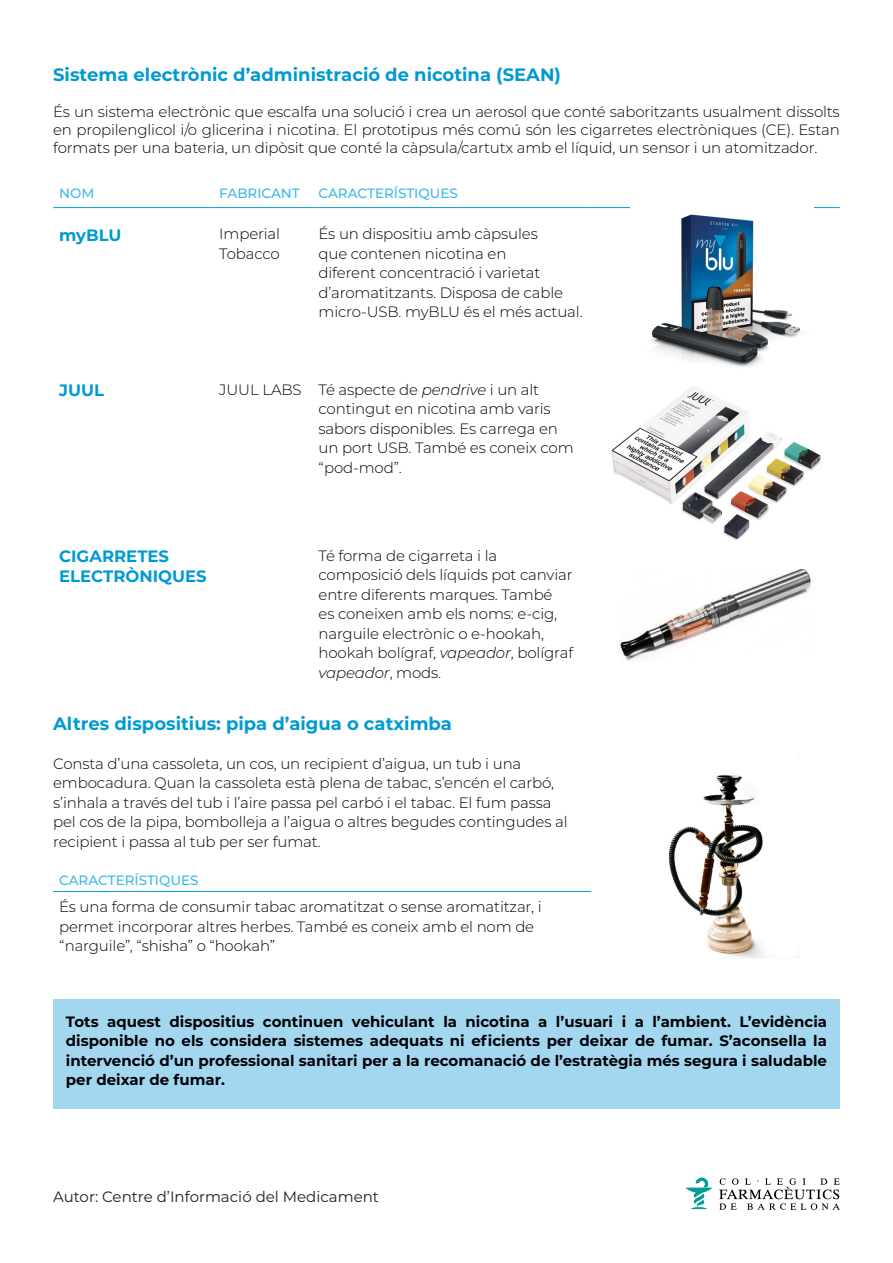
<style>
.page{position:relative;width:893px;height:1263px;background:#fff}
.page>*{position:absolute;margin:0;border:0;box-sizing:border-box;transform-origin:0 0}
.t1{font:700 18px "Montserrat";color:#009ad3}
.t2{font:700 16.5px "Montserrat";color:#009ad3}
.t3{font:300 15px/19.5px "Montserrat";letter-spacing:-.01em;color:#010206}
.t4{font:700 15px/19.5px "Montserrat";color:#010206;text-align:justify}
.t5{font:15px "Montserrat";color:#231f20}
.t6{font:500 13.5px "Montserrat";color:#3cb9e3}
.s1{font-style:italic}
</style>
<div class="page">
<hr style="left:53px;top:207px;width:160px;height:1px;background:#009ad3">
<hr style="left:213px;top:207px;width:100px;height:1px;background:#009ad3">
<hr style="left:313px;top:207px;width:276px;height:1px;background:#009ad3">
<hr style="left:589px;top:207px;width:251px;height:1px;background:#009ad3">
<img style="left:651px;top:214px;width:149px;height:153px">
<img style="left:611px;top:386px;width:210px;height:154px">
<img style="left:620px;top:570px;width:191px;height:91px">
<hr style="left:53px;top:891px;width:538px;height:1px;background:#009ad3">
<img style="left:668px;top:775px;width:95px;height:183px">
<svg style="left:719px;top:1178px;width:121px;height:32px"></svg>
<svg style="left:686px;top:1178px;width:27px;height:31px"></svg>
<div style="left:53px;top:999px;width:787px;height:110px;background:#a3d7ef"></div>
<p class="t1" style="left:53px;top:62px;width:509px">Sistema electrònic d’administració de nicotina (SEAN)</p>
<p class="t3" style="left:53px;top:102px;width:788px;line-height:18px;text-align:justify">És un sistema electrònic que escalfa una solució i crea un aerosol que conté saboritzants usualment dissolts en propilenglicol i/o glicerina i nicotina. El prototipus més comú són les cigarretes electròniques (CE). Estan formats per una bateria, un dipòsit que conté la càpsula/cartutx amb el líquid, un sensor i un atomitzador.</p>
<p class="t6" style="left:59px;top:183px;width:37px">NOM</p>
<p class="t6" style="left:219px;top:183px;width:82px">FABRICANT</p>
<p class="t6" style="left:319px;top:183px;width:141px">CARACTERÍSTIQUES</p>
<p class="t2" style="left:59px;top:223px;width:64px">myBLU</p>
<p class="t3" style="left:219px;top:224px;width:62px">Imperial<br>Tobacco</p>
<p class="t3" style="left:319px;top:224px;width:266px">És un dispositiu amb càpsules<br>que contenen nicotina en<br>diferent concentració i varietat d’aromatitzants. Disposa de cable micro-USB. myBLU és el més actual.</p>
<p class="t2" style="left:59px;top:378px;width:46px">JUUL</p>
<p class="t3" style="left:219px;top:379px;width:84px">JUUL LABS</p>
<p class="t3" style="left:319px;top:379px;width:257px">Té aspecte de <span class="s1">pendrive</span> i un alt contingut en nicotina amb varis sabors disponibles. Es carrega en un port USB. També es coneix com “pod-mod”.</p>
<p class="t3" style="left:319px;top:545px;width:256px">Té forma de cigarreta i la composició dels líquids pot canviar entre diferents marques. També<br>es coneixen amb els noms: e-cig, narguile electrònic o e-hookah, hookah bolígraf, <span class="s1">vapeador</span>, bolígraf <span class="s1">vapeador</span>, mods.</p>
<p class="t1" style="left:53px;top:711px;width:400px">Altres dispositius: pipa d’aigua o catximba</p>
<p class="t3" style="left:53px;top:753px;width:516px">Consta d’una cassoleta, un cos, un recipient d’aigua, un tub i una embocadura. Quan la cassoleta està plena de tabac, s’encén el carbó, s’inhala a través del tub i l’aire passa pel carbó i el tabac. El fum passa pel cos de la pipa, bombolleja a l’aigua o altres begudes contingudes al recipient i passa al tub per ser fumat.</p>
<p class="t6" style="left:59px;top:871px;width:141px">CARACTERÍSTIQUES</p>
<p class="t3" style="left:59px;top:896px;width:484px">És una forma de consumir tabac aromatitzat o sense aromatitzar, i permet incorporar altres herbes. També es coneix amb el nom de “narguile”, “shisha” o “hookah”</p>
<p class="t2" style="left:59px;top:544px;width:111px">CIGARRETES</p>
<p class="t2" style="left:59px;top:564px;width:149px">ELECTRÒNIQUES</p>
<p class="t4" style="left:66px;top:1011px;width:763px">Tots aquest dispositius continuen vehiculant la nicotina a l’usuari i a l’ambient. L’evidència disponible no els considera sistemes adequats ni eficients per deixar de fumar. S’aconsella la intervenció d’un professional sanitari per a la recomanació de l’estratègia més segura i saludable per deixar de fumar.</p>
<p class="t5" style="left:53px;top:1186px;width:327px">Autor: Centre d’Informació del Medicament</p>
</div>
